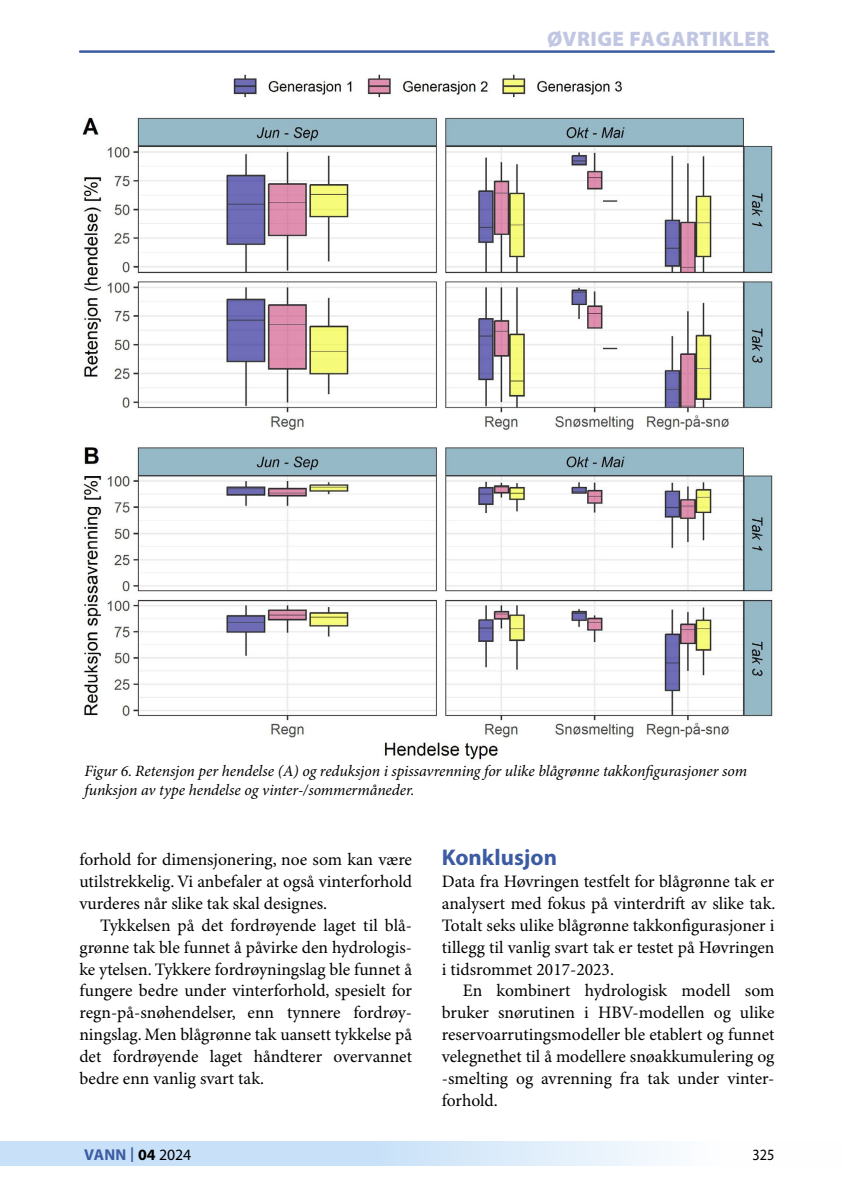
<style>
.page{position:relative;width:844px;height:1191px;background:#fff}
.page>*{position:absolute;margin:0;border:0;box-sizing:border-box;transform-origin:0 0}
.t1{font:700 22.75px "Myriad Pro";color:#3c5ba3}
.t2{font:900 21px "Myriad Pro";letter-spacing:.02em;color:#c1c7e3}
.t3{font:17.5px/21.9px "Minion Pro";color:#000;text-align:justify}
.t4{font:italic 15.75px/19.2px "Minion Pro";letter-spacing:-.005em;color:#000}
.t5{font:700 15.75px "Myriad Pro";letter-spacing:.01em;color:#3c5ba3}
.t6{font:15.75px "Myriad Pro";color:#000;scale:.9 1}
.s1{font-weight:400;font-size:21.88px}
.s2{color:#000}
.s3{font-weight:400;color:#000}
</style>
<div class="page">
<svg style="left:1px;top:1141px;width:664px;height:25px;background:#d1e6f9"></svg>
<svg style="left:0;top:1141px;width:1px;height:25px"></svg>
<hr style="left:79px;top:51px;width:695px;height:1px;background:#3c5ba3">
<img style="left:82px;top:74px;width:691px;height:686px">
<p class="t2" style="left:547px;top:27px;width:224px">ØVRIGE FAGARTIKLER</p>
<p class="t2" style="left:459px;top:27px;width:208px">FAGFELLEVURDERTE</p>
<p class="t4" style="left:84px;top:762px;width:664px">Figur 6. Retensjon per hendelse (A) og reduksjon i spissavrenning for ulike blågrønne takkonfigurasjoner som funksjon av type hendelse og vinter-/sommermåneder.</p>
<p class="t3" style="left:79px;top:849px;width:334px">forhold for dimensjonering, noe som kan være utilstrekkelig. Vi anbefaler at også vinterforhold vurderes når slike tak skal designes.</p>
<p class="t3" style="left:79px;top:915px;width:334px;text-indent:21px">Tykkelsen på det fordrøyende laget til blå&shy;grønne tak ble funnet å påvirke den hydrologis&shy;ke ytelsen. Tykkere fordrøyningslag ble funnet å fungere bedre under vinterforhold, spesielt for regn-på-snøhendelser, enn tynnere fordrøy&shy;ningslag. Men blågrønne tak uansett tykkelse på det fordrøyende laget håndterer overvannet bedre enn vanlig svart tak.</p>
<h1 class="t1" style="left:441px;top:845px;width:117px">Konklusjon</h1>
<p class="t3" style="left:441px;top:871px;width:335px">Data fra Høvringen testfelt for blågrønne tak er analysert med fokus på vinterdrift av slike tak.<br>Totalt seks ulike blågrønne takkonfigurasjoner i tillegg til vanlig svart tak er testet på Høvringen i tidsrommet 2017-2023.</p>
<p class="t3" style="left:441px;top:980px;width:334px;text-indent:21px">En kombinert hydrologisk modell som bruker snørutinen i HBV-modellen og ulike reservoarrutingsmodeller ble etablert og funnet velegnethet til å modellere snøakkumulering og -smelting og avrenning fra tak under vinter&shy;forhold.</p>
<p class="t5" style="left:84px;top:1146px;width:109px">VANN <span class="s1">I</span> <span class="s2">04</span> <span class="s3">2024</span></p>
<p class="t6" style="left:752px;top:1146px;width:26px">325</p>
</div>
